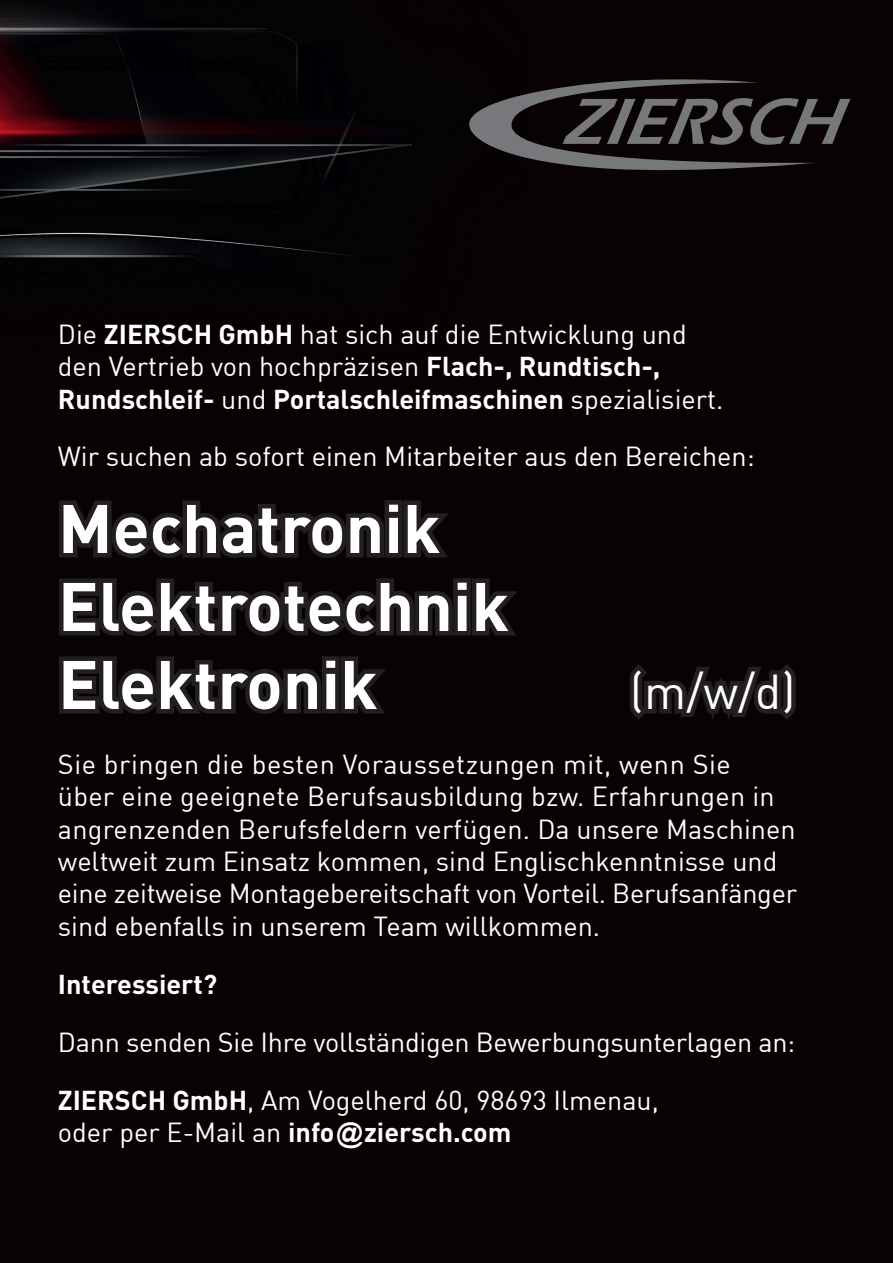
<style>
.page{position:relative;width:893px;height:1263px;background:#080302}
.page>*{position:absolute;margin:0;border:0;box-sizing:border-box;transform-origin:0 0}
.t1{font:700 67.5px/78px "DIN";color:#fff}
.t2{font:48px "DIN";color:#fff}
.t3{font:27px/32.4px "DIN";color:#fff}
.t4{font:700 27px "DIN";color:#fff}
.s1{font-weight:700}
.s2{font-family:"Arial";font-weight:700}
</style>
<div class="page">
<img style="left:0;top:4px;width:412px;height:255px">
<svg style="left:59px;top:500px;width:389px;height:58px"></svg>
<svg style="left:59px;top:578px;width:458px;height:58px"></svg>
<svg style="left:59px;top:656px;width:327px;height:58px"></svg>
<svg style="left:630px;top:664px;width:166px;height:56px"></svg>
<svg style="left:469px;top:79px;width:381px;height:92px"></svg>
<p class="t3" style="left:58px;top:317px;width:667px">Die <span class="s1">ZIERSCH GmbH</span> hat sich auf die Entwicklung und den Vertrieb von hochpräzisen <span class="s1">Flach-, Rundtisch-,<br>Rundschleif-</span> und <span class="s1">Portalschleifmaschinen</span> spezialisiert.</p>
<p class="t3" style="left:58px;top:440px;width:698px">Wir suchen ab sofort einen Mitarbeiter aus den Bereichen:</p>
<h1 class="t1" style="left:58px;top:487px;width:453px">Mechatronik<br>Elektrotechnik<br>Elektronik</h1>
<h2 class="t2" style="left:630px;top:662px;width:167px">(m/w/d)</h2>
<p class="t3" style="left:58px;top:747px;width:741px">Sie bringen die besten Voraussetzungen mit, wenn Sie<br>über eine geeignete Berufsausbildung bzw. Erfahrungen in angrenzenden Berufsfeldern verfügen. Da unsere Maschinen weltweit zum Einsatz kommen, sind Englischkenntnisse und eine zeitweise Montagebereitschaft von Vorteil. Berufsanfänger sind ebenfalls in unserem Team willkommen.</p>
<p class="t4" style="left:58px;top:966px;width:161px">Interessiert?</p>
<p class="t3" style="left:58px;top:1012px;width:739px;line-height:57.9px">Dann senden Sie Ihre vollständigen Bewerbungsunterlagen an:<br><span class="s1">ZIERSCH GmbH</span>, Am Vogelherd 60, 98693 Ilmenau,</p>
<p class="t3" style="left:58px;top:1115px;width:455px">oder per E-Mail an <span class="s1">info</span><span class="s2">@</span><span class="s1">ziersch.com</span></p>
</div>
